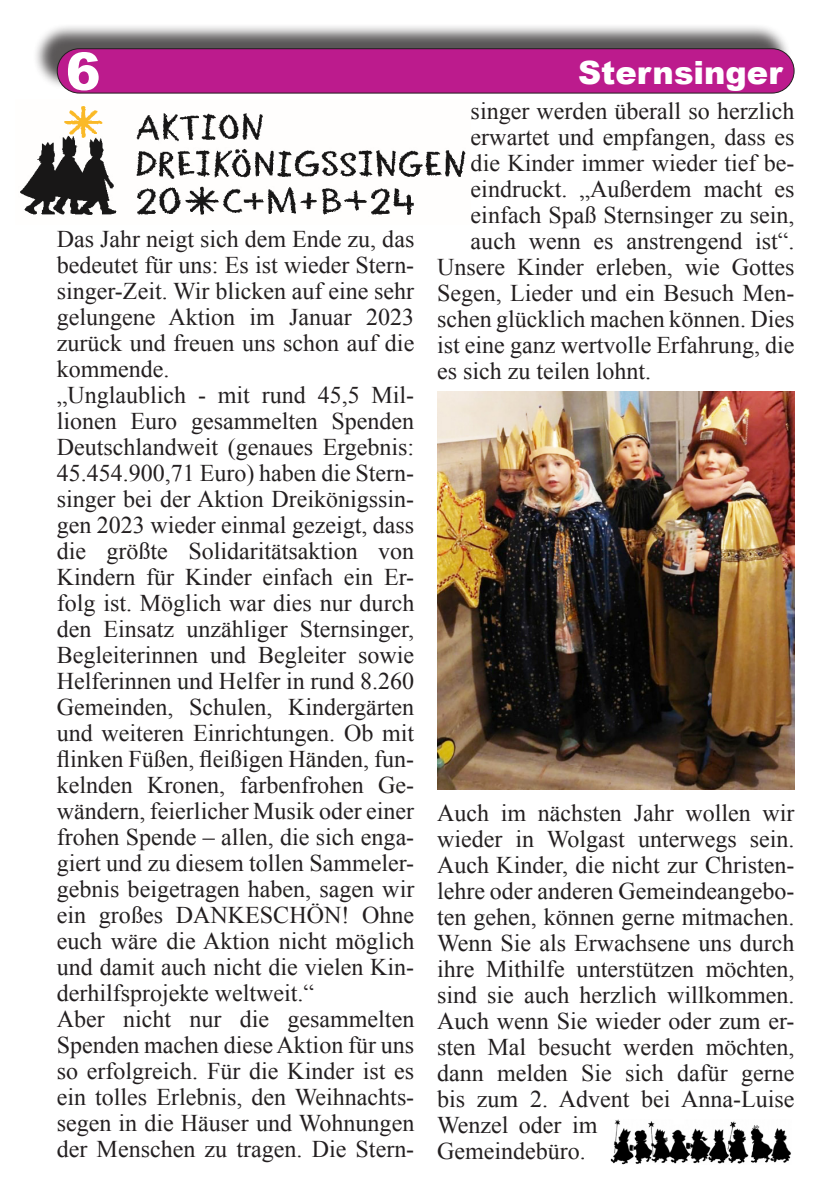
<style>
.page{position:relative;width:840px;height:1191px;background:#fff}
.page>*{position:absolute;margin:0;border:0;box-sizing:border-box;transform-origin:0 0}
.t1{font:900 52px "Arial";color:#fff}
.t2{font:900 32px "Arial";color:#fff}
.t3{font:24px/26px "Times New Roman";color:#231f20;text-align:justify}
</style>
<div class="page">
<div style="left:32px;top:24px;width:758px;height:67px;background:#231f20;opacity:.75"></div>
<div style="left:57px;top:49px;width:736px;height:44px;background:#bc1b8d;border-radius:22px"></div>
<div style="left:57px;top:48px;width:737px;height:46px;border:1px solid #231f20;border-radius:22px"></div>
<img style="left:20px;top:106px;width:446px;height:109px">
<img style="left:610px;top:1119px;width:181px;height:45px">
<img style="left:437px;top:391px;width:357px;height:398px">
<p class="t1" style="left:66px;top:34px;width:36px">6</p>
<p class="t2" style="left:577px;top:49px;width:206px">Sternsinger</p>
<p class="t3" style="left:57px;top:226px;width:359px">Das Jahr neigt sich dem Ende zu, das bedeutet für uns: Es ist wieder Stern&shy;singer-Zeit. Wir blicken auf eine sehr gelungene Aktion im Januar 2023 zurück und freuen uns schon auf die kommende.</p>
<p class="t3" style="left:57px;top:382px;width:359px">„Unglaublich - mit rund 45,5 Mil&shy;lionen Euro gesammelten Spenden Deutschlandweit (genaues Ergebnis:<br>45.454.900,71 Euro) haben die Stern&shy;singer bei der Aktion Dreikönigssin&shy;gen 2023 wieder einmal gezeigt, dass die größte Solidaritätsaktion von Kindern für Kinder einfach ein Er&shy;folg ist. Möglich war dies nur durch den Einsatz unzähliger Sternsinger, Begleiterinnen und Begleiter sowie Helferinnen und Helfer in rund 8.260<br>Gemeinden, Schulen, Kindergärten und weiteren Einrichtungen. Ob mit flinken Füßen, fleißigen Händen, fun&shy;kelnden Kronen, farbenfrohen Ge&shy;wändern, feierlicher Musik oder einer frohen Spende – allen, die sich enga&shy;giert und zu diesem tollen Sammeler&shy;gebnis beigetragen haben, sagen wir ein großes DANKESCHÖN! Ohne euch wäre die Aktion nicht möglich und damit auch nicht die vielen Kin&shy;derhilfsprojekte weltweit.“</p>
<p class="t3" style="left:57px;top:1006px;width:359px">Aber nicht nur die gesammelten Spenden machen diese Aktion für uns so erfolgreich. Für die Kinder ist es ein tolles Erlebnis, den Weihnachts&shy;segen in die Häuser und Wohnungen der Menschen zu tragen. Die Stern-</p>
<p class="t3" style="left:470px;top:97px;width:325px">singer werden überall so herzlich</p>
<p class="t3" style="left:470px;top:123px;width:325px">erwartet und empfangen, dass es</p>
<p class="t3" style="left:470px;top:149px;width:325px">die Kinder immer wieder tief be-</p>
<p class="t3" style="left:470px;top:175px;width:325px">eindruckt. „Außerdem macht es</p>
<p class="t3" style="left:470px;top:201px;width:325px">einfach Spaß Sternsinger zu sein,</p>
<p class="t3" style="left:470px;top:227px;width:325px">auch wenn es anstrengend ist“.</p>
<p class="t3" style="left:437px;top:253px;width:359px">Unsere Kinder erleben, wie Gottes</p>
<p class="t3" style="left:437px;top:279px;width:359px">Segen, Lieder und ein Besuch Men-</p>
<p class="t3" style="left:437px;top:305px;width:359px">schen glücklich machen können. Dies</p>
<p class="t3" style="left:437px;top:331px;width:359px">ist eine ganz wertvolle Erfahrung, die</p>
<p class="t3" style="left:437px;top:357px;width:215px">es sich zu teilen lohnt.</p>
<p class="t3" style="left:437px;top:799px;width:359px;text-align:left">Auch im nächsten Jahr wollen wir wieder in Wolgast unterwegs sein.<br>Auch Kinder, die nicht zur Christen&shy;lehre oder anderen Gemeindeangebo&shy;ten gehen, können gerne mitmachen.<br>Wenn Sie als Erwachsene uns durch ihre Mithilfe unterstützen möchten, sind sie auch herzlich willkommen.<br>Auch wenn Sie wieder oder zum er&shy;sten Mal besucht werden möchten, dann melden Sie sich dafür gerne bis zum 2. Advent bei Anna-Luise<br>Wenzel oder im<br>Gemeindebüro.</p>
</div>
